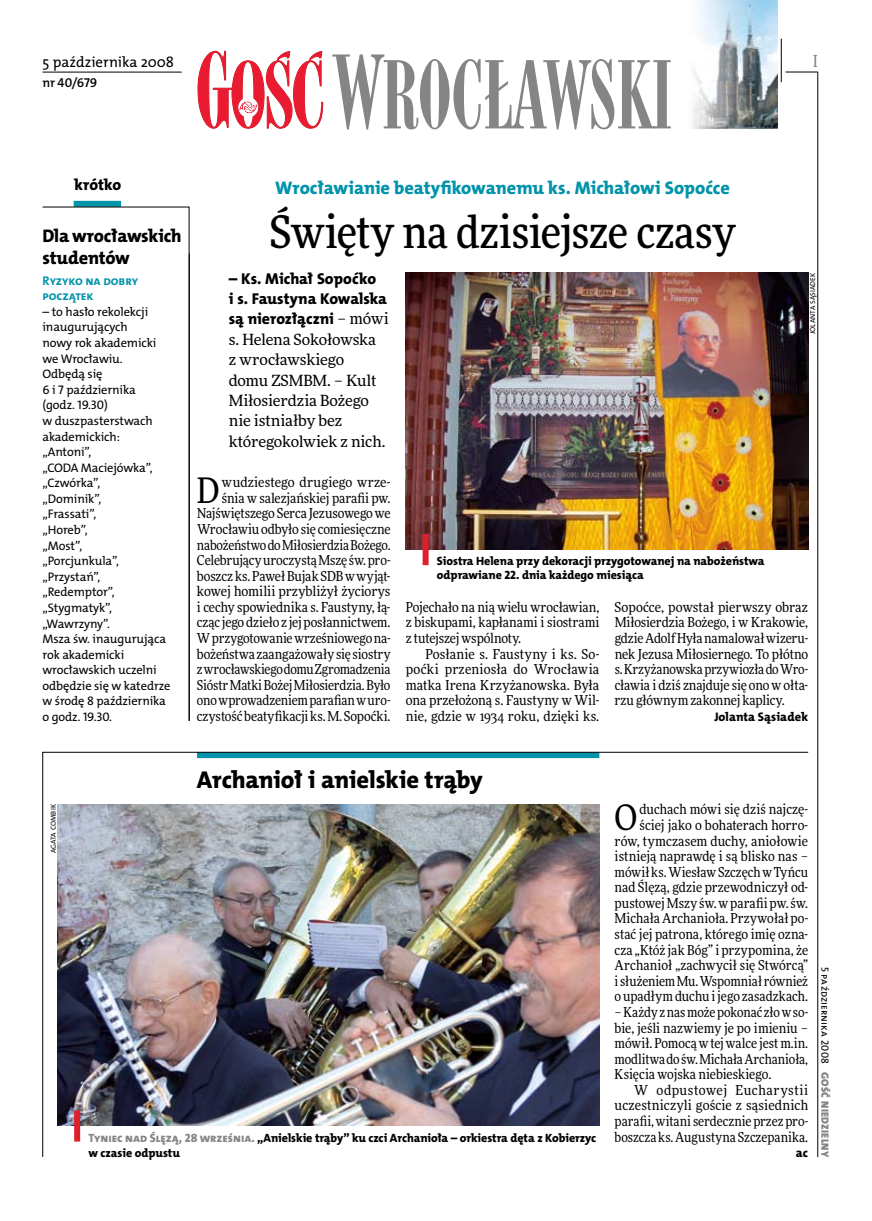
<style>
.page{position:relative;width:872px;height:1221px;background:#fff}
.page>*{position:absolute;margin:0;border:0;box-sizing:border-box;transform-origin:0 0}
.t1{font:500 45px "Freeday Narrow";letter-spacing:-.01em;color:#000}
.t2{font:35.25px "Freeday Narrow News";color:#000}
.t3{font:24.45px "The Mix HP8 Ex Bld";letter-spacing:-.01em;color:#000}
.t4{font:18.3px "The Mix HP8 Ex Bld";color:#0093aa}
.t5{font:18.3px/21.6px "The Mix HP8 Ex Bld";letter-spacing:-.015em;color:#000}
.t6{font:500 16.5px "Freeday Narrow";color:#858486;scale:.9 1}
.t7{font:15.75px/20.4px "The Mix HP8 Ex Bld";color:#000}
.t8{font:15.45px/20.4px "Freeday News";letter-spacing:-.01em;color:#000}
.t9{font:14.85px "The Mix HP5 Plain";color:#000}
.t10{font:13.8px/15.6px "Freeday Narrow News";letter-spacing:-.005em;color:#000;text-align:justify}
.t11{font:12.9px "The Mix HP6 Se Bld";letter-spacing:-.01em;color:#000}
.t12{font:12.75px/15.6px "The Mix HP7 Bld";letter-spacing:-.005em;color:#0093aa}
.t13{font:12.45px/15.6px "The Mix HP5 Plain";letter-spacing:-.01em;color:#000}
.t14{font:12.45px "The Mix HP8 Ex Bld";letter-spacing:.01em;color:#000}
.t15{font:12px/15.6px "The Mix HP8 Ex Bld";letter-spacing:-.005em;color:#000}
.t16{font:10.5px "The Mix HP5 Plain";letter-spacing:.01em;color:#000}
.t17{font:10.5px "The Mix HP9 Blk";letter-spacing:.025em;color:#858486}
.t18{font:7.2px "The Mix HP5 Plain";letter-spacing:.015em;color:#000}
.s1{font-family:"Freeday News";font-size:15.45px}
.s2{color:#858486}
</style>
<div class="page">
<hr style="left:817px;top:72px;width:1px;height:1084px;background:#000">
<hr style="left:781px;top:39px;width:1px;height:43px;background:#000">
<svg style="left:42px;top:751px;width:766px;height:406px"></svg>
<img style="left:692px;top:0;width:85px;height:128px">
<hr style="left:189px;top:253px;width:1px;height:468px;background:#000">
<hr style="left:785px;top:72px;width:32px;height:1px;background:#000">
<svg style="left:197px;top:51px;width:126px;height:78px"></svg>
<svg style="left:332px;top:54px;width:338px;height:76px"></svg>
<hr style="left:43px;top:72px;width:139px;height:1px;background:#000">
<img style="left:57px;top:804px;width:542px;height:321px">
<img style="left:406px;top:273px;width:402px;height:276px">
<div style="left:74px;top:1110px;width:6px;height:31px;background:#df1f2a"></div>
<div style="left:422px;top:534px;width:6px;height:31px;background:#df1f2a"></div>
<div style="left:74px;top:201px;width:47px;height:6px;background:#0093aa"></div>
<svg style="left:42px;top:207px;width:147px;height:514px"></svg>
<p class="t9" style="left:43px;top:53px;width:133px">5 października 2008</p>
<p class="t11" style="left:43px;top:75px;width:56px">nr 40/679</p>
<p class="t6" style="left:813px;top:50px;width:6px">I</p>
<p class="t7" style="left:74px;top:175px;width:48px">krótko</p>
<h3 class="t5" style="left:43px;top:226px;width:141px">Dla wrocławskich studentów</h3>
<p class="t12" style="left:43px;top:273px;width:97px">Ryzyko na dobry początek</p>
<p class="t13" style="left:43px;top:304px;width:129px">– to hasło rekolekcji inaugurujących<br>nowy rok akademicki we Wrocławiu.<br>Odbędą się<br>6 i 7 października (godz. 19.30)<br>w duszpasterstwach akademickich: „Antoni”,<br>„CODA Maciejówka”, „Czwórka”,<br>„Dominik”,<br>„Frassati”,<br>„Horeb”,<br>„Most”,<br>„Porcjunkula”, „Przystań”, „Redemptor”, „Stygmatyk”, „Wawrzyny”.<br>Msza św. inaugurująca rok akademicki wrocławskich uczelni odbędzie się w katedrze w środę 8 października o godz. 19.30.</p>
<h3 class="t4" style="left:275px;top:175px;width:456px">Wrocławianie beatyfikowanemu ks. Michałowi Sopoćce</h3>
<h1 class="t1" style="left:269px;top:204px;width:467px">Święty na dzisiejsze czasy</h1>
<p class="t7" style="left:229px;top:268px;width:161px">– Ks. Michał Sopoćko<br>i s. Faustyna Kowalska są nierozłączni <span class="s1">– mówi</span></p>
<p class="t8" style="left:229px;top:329px;width:158px">s. Helena Sokołowska z wrocławskiego domu ZSMBM. – Kult<br>Miłosierdzia Bożego nie istniałby bez któregokolwiek z nich.</p>
<p class="t18" style="left:808px;top:334px;width:63px;rotate:-90deg">Jolanta Sąsiadek</p>
<p class="t10" style="left:197px;top:474px;width:195px;text-align:right">wudziestego drugiego wrze&shy;śnia w salezjańskiej parafii pw.<br>Najświętszego Serca Jezusowego we Wrocławiu odbyło się comiesięczne nabożeństwo do Miłosierdzia Bożego.<br>Celebrujący uroczystą Mszę św. pro&shy;boszcz ks. Paweł Bujak SDB wwyjąt&shy;kowej homilii przybliżył życiorys i cechy spowiednika s. Faustyny, łą&shy;cząc jego dzieło z jej posłannictwem.<br>Wprzygotowanie wrześniowego na&shy;bożeństwa zaangażowały się siostry zwrocławskiego domu Zgromadzenia Sióstr Matki Bożej Miłosierdzia. Było ono wprowadzeniem parafian wuro&shy;czystość beatyfikacji ks. M. Sopoćki.</p>
<h2 class="t2" style="left:197px;top:468px;width:24px">D</h2>
<p class="t15" style="left:437px;top:554px;width:329px;line-height:13.5px">Siostra Helena przy dekoracji przygotowanej na nabożeństwa odprawiane 22. dnia każdego miesiąca</p>
<p class="t10" style="left:406px;top:599px;width:195px">Pojechało na nią wielu wrocławian, z biskupami, kapłanami i siostrami z tutejszej wspólnoty.</p>
<p class="t10" style="left:406px;top:645px;width:195px;text-indent:20px">Posłanie s. Faustyny i ks. So&shy;poćki przeniosła do Wrocławia matka Irena Krzyżanowska. Była ona przełożoną s. Faustyny w Wil&shy;nie, gdzie w 1934 roku, dzięki ks.</p>
<p class="t10" style="left:614px;top:599px;width:195px">Sopoćce, powstał pierwszy obraz Miłosierdzia Bożego, i w Krakowie, gdzie Adolf Hyła namalował wizeru&shy;nek Jezusa Miłosiernego. To płótno s. Krzyżanowska przywiozła do Wro&shy;cławia i dziś znajduje się ono w ołta&shy;rzu głównym zakonnej kaplicy.</p>
<p class="t14" style="left:714px;top:708px;width:96px">Jolanta Sąsiadek</p>
<h3 class="t3" style="left:197px;top:764px;width:287px">Archanioł i anielskie trąby</h3>
<p class="t18" style="left:49px;top:853px;width:51px;rotate:-90deg">Agata Combik</p>
<p class="t15" style="left:88px;top:1129px;width:509px"><span class="s2">Tyniec nad Ślęzą, 28 września.</span> „Anielskie trąby” ku czci Archanioła – orkiestra dęta z Kobierzyc w czasie odpustu</p>
<p class="t10" style="left:614px;top:801px;width:195px;text-align:right">duchach mówi się dziś najczę&shy;ściej jako o bohaterach horro&shy;rów, tymczasem duchy, aniołowie istnieją naprawdę i są blisko nas – mówił ks. Wiesław Szczęch wTyńcu nad Ślęzą, gdzie przewodniczył od&shy;pustowej Mszy św. w parafii pw. św.<br>Michała Archanioła. Przywołał po&shy;stać jej patrona, którego imię ozna&shy;cza „Któż jak Bóg” i przypomina, że Archanioł „zachwycił się Stwórcą” isłużeniem Mu. Wspomniał również o upadłym duchu ijego zasadzkach.</p>
<p class="t10" style="left:614px;top:1004px;width:195px">– Każdy znas może pokonać zło wso&shy;bie, jeśli nazwiemy je po imieniu – mówił. Pomocą wtej walce jest m.in. modlitwa do św. Michała Archanioła, Księcia wojska niebieskiego.</p>
<p class="t10" style="left:614px;top:1081px;width:195px;text-indent:20px">W odpustowej Eucharystii uczestniczyli goście z sąsiednich parafii, witani serdecznie przez pro&shy;boszcza ks. Augustyna Szczepanika.</p>
<p class="t14" style="left:796px;top:1144px;width:14px">ac</p>
<h2 class="t2" style="left:614px;top:795px;width:24px">O</h2>
<p class="t16" style="left:832px;top:966px;width:98px;rotate:90deg">5 października 2008</p>
<p class="t17" style="left:832px;top:1071px;width:87px;rotate:90deg">Gość Niedzielny</p>
</div>
